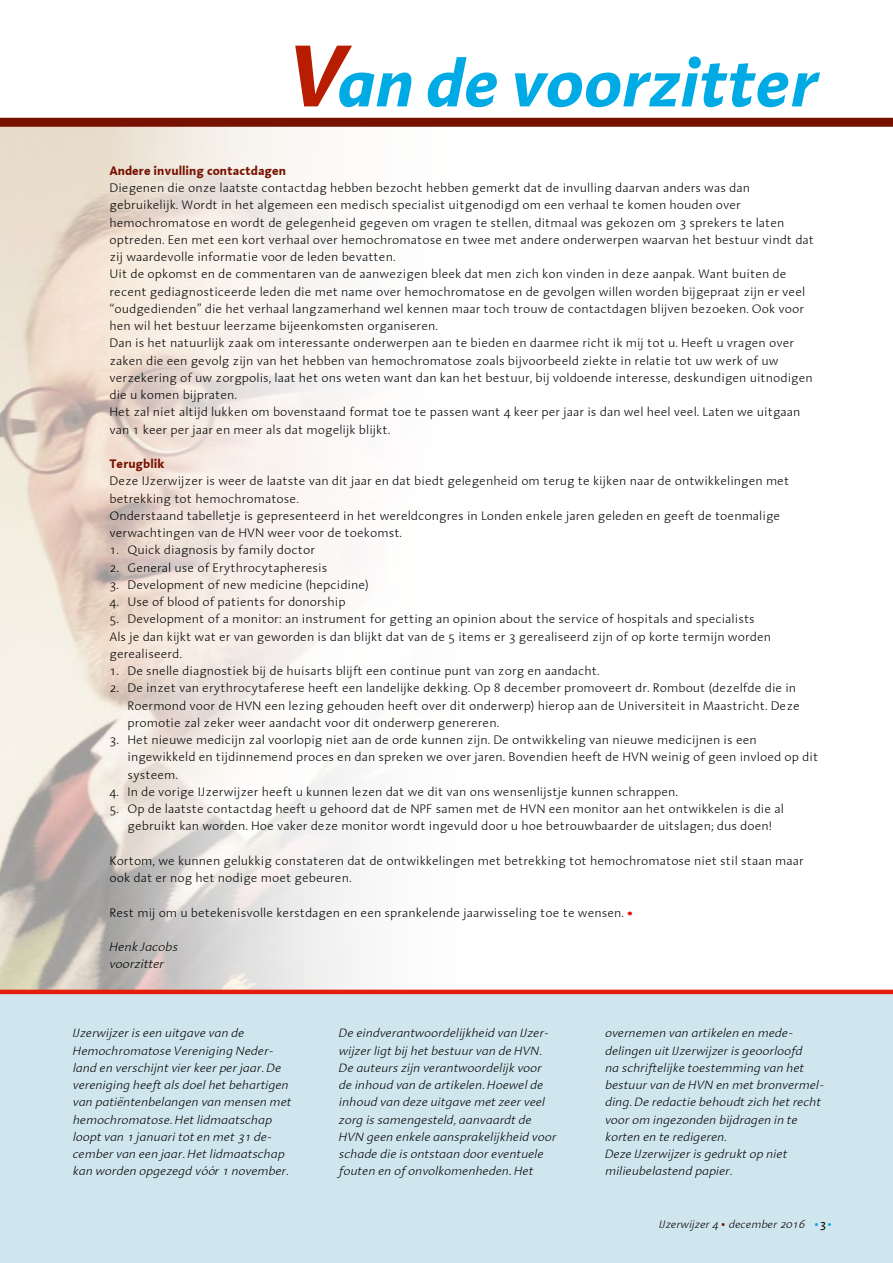
<style>
.page{position:relative;width:893px;height:1263px;background:#fff}
.page>*{position:absolute;margin:0;border:0;box-sizing:border-box;transform-origin:0 0}
.t1{font:italic 700 67.5px "Linotype Aroma";color:#00abe5}
.t2{font:300 12.75px/17.2px "Linotype Aroma";color:#000}
.t3{font:700 12.75px "Linotype Aroma";color:#771200}
.t4{font:italic 300 12.75px/17.2px "Linotype Aroma";color:#000}
.t5{font:italic 300 12.45px/17.2px "Linotype Aroma";color:#000}
.t6{font:italic 300 11.25px "Linotype Aroma";color:#000}
.s1{font-size:90px;color:#b81c01}
.s2{font-weight:700;font-size:11.85px;color:#e41e0a}
.s3{font-weight:400;font-style:normal;font-size:11.7px;color:#771200}
.s4{font-weight:400;font-style:normal;font-size:11.7px;color:#00abe5}
.s5{font-weight:400;font-style:normal;font-size:11.7px}
</style>
<div class="page">
<div style="left:0;top:991px;width:893px;height:272px;background:#d0e6ee"></div>
<img style="left:0;top:127px;width:649px;height:863px">
<hr style="left:0;top:990px;width:893px;height:4px;background:#e41e0a">
<div style="left:0;top:118px;width:893px;height:9px;background:#771200"></div>
<h1 class="t1" style="left:288px;top:38px;width:531px"><span class="s1">V</span>an de voorzitter</h1>
<p class="t3" style="left:109px;top:162px;width:178px">Andere invulling contactdagen</p>
<p class="t2" style="left:109px;top:179px;width:706px">Diegenen die onze laatste contactdag hebben bezocht hebben gemerkt dat de invulling daarvan anders was dan gebruikelijk. Wordt in het algemeen een medisch specialist uitgenodigd om een verhaal te komen houden over hemochromatose en wordt de gelegenheid gegeven om vragen te stellen, ditmaal was gekozen om 3 sprekers te laten optreden. Een met een kort verhaal over hemochromatose en twee met andere onderwerpen waarvan het bestuur vindt dat zij waardevolle informatie voor de leden bevatten.<br>Uit de opkomst en de commentaren van de aanwezigen bleek dat men zich kon vinden in deze aanpak. Want buiten de recent gediagnosticeerde leden die met name over hemochromatose en de gevolgen willen worden bijgepraat zijn er veel “oudgedienden” die het verhaal langzamerhand wel kennen maar toch trouw de contactdagen blijven bezoeken. Ook voor hen wil het bestuur leerzame bijeenkomsten organiseren.<br>Dan is het natuurlijk zaak om interessante onderwerpen aan te bieden en daarmee richt ik mij tot u. Heeft u vragen over zaken die een gevolg zijn van het hebben van hemochromatose zoals bijvoorbeeld ziekte in relatie tot uw werk of uw verzekering of uw zorgpolis, laat het ons weten want dan kan het bestuur, bij voldoende interesse, deskundigen uitnodigen die u komen bijpraten.<br>Het zal niet altijd lukken om bovenstaand format toe te passen want 4 keer per jaar is dan wel heel veel. Laten we uitgaan van 1 keer per jaar en meer als dat mogelijk blijkt.</p>
<p class="t3" style="left:109px;top:455px;width:57px">Terugblik</p>
<p class="t2" style="left:109px;top:472px;width:681px">Deze IJzerwijzer is weer de laatste van dit jaar en dat biedt gelegenheid om terug te kijken naar de ontwikkelingen met betrekking tot hemochromatose.<br>Onderstaand tabelletje is gepresenteerd in het wereldcongres in Londen enkele jaren geleden en geeft de toenmalige verwachtingen van de HVN weer voor de toekomst.</p>
<p class="t2" style="left:109px;top:541px;width:207px">1. Quick diagnosis by family doctor</p>
<p class="t2" style="left:109px;top:558px;width:219px">2. General use of Erythrocytapheresis</p>
<p class="t2" style="left:109px;top:576px;width:261px">3. Development of new medicine (hepcidine)</p>
<p class="t2" style="left:109px;top:593px;width:238px">4. Use of blood of patients for donorship</p>
<p class="t2" style="left:109px;top:610px;width:663px">5. Development of a monitor: an instrument for getting an opinion about the service of hospitals and specialists<br>Als je dan kijkt wat er van geworden is dan blijkt dat van de 5 items er 3 gerealiseerd zijn of op korte termijn worden gerealiseerd.</p>
<p class="t2" style="left:109px;top:662px;width:492px">1. De snelle diagnostiek bij de huisarts blijft een continue punt van zorg en aandacht.</p>
<p class="t2" style="left:127px;top:679px;width:674px;text-indent:-18px">2. De inzet van erythrocytaferese heeft een landelijke dekking. Op 8 december promoveert dr. Rombout (dezelfde die in<br>Roermond voor de HVN een lezing gehouden heeft over dit onderwerp) hierop aan de Universiteit in Maastricht. Deze promotie zal zeker weer aandacht voor dit onderwerp genereren.</p>
<p class="t2" style="left:127px;top:731px;width:692px;text-indent:-18px">3. Het nieuwe medicijn zal voorlopig niet aan de orde kunnen zijn. De ontwikkeling van nieuwe medicijnen is een ingewikkeld en tijdinnemend proces en dan spreken we over jaren. Bovendien heeft de HVN weinig of geen invloed op dit systeem.</p>
<p class="t2" style="left:109px;top:783px;width:570px">4. In de vorige IJzerwijzer heeft u kunnen lezen dat we dit van ons wensenlijstje kunnen schrappen.</p>
<p class="t2" style="left:109px;top:800px;width:676px;text-align:center">5. Op de laatste contactdag heeft u gehoord dat de NPF samen met de HVN een monitor aan het ontwikkelen is die al gebruikt kan worden. Hoe vaker deze monitor wordt ingevuld door u hoe betrouwbaarder de uitslagen; dus doen!</p>
<p class="t2" style="left:109px;top:852px;width:696px">Kortom, we kunnen gelukkig constateren dat de ontwikkelingen met betrekking tot hemochromatose niet stil staan maar ook dat er nog het nodige moet gebeuren.</p>
<p class="t2" style="left:109px;top:903px;width:525px">Rest mij om u betekenisvolle kerstdagen en een sprankelende jaarwisseling toe te wensen. <span class="s2">•</span></p>
<p class="t4" style="left:109px;top:938px;width:70px">Henk Jacobs voorzitter</p>
<p class="t5" style="left:73px;top:1024px;width:220px">IJzerwijzer is een uitgave van de Hemochromatose Vereniging Neder&shy;land en verschijnt vier keer per jaar. De vereniging heeft als doel het behartigen van patiëntenbelangen van mensen met hemochromatose. Het lidmaatschap loopt van 1 januari tot en met 31 de&shy;cember van een jaar. Het lidmaatschap kan worden opgezegd vóór 1 november.</p>
<p class="t5" style="left:339px;top:1024px;width:219px">De eindverantwoordelijkheid van IJzer&shy;wijzer ligt bij het bestuur van de HVN.<br>De auteurs zijn verantwoordelijk voor de inhoud van de artikelen. Hoewel de inhoud van deze uitgave met zeer veel zorg is samengesteld, aanvaardt de HVN geen enkele aansprakelijkheid voor schade die is ontstaan door eventuele fouten en of onvolkomenheden. Het</p>
<p class="t5" style="left:605px;top:1024px;width:220px">overnemen van artikelen en mede&shy;delingen uit IJzerwijzer is geoorloofd<br>na schriftelijke toestemming van het bestuur van de HVN en met bronvermel&shy;ding. De redactie behoudt zich het recht voor om ingezonden bijdragen in te korten en te redigeren.<br>Deze IJzerwijzer is gedrukt op niet milieubelastend papier.</p>
<p class="t6" style="left:659px;top:1218px;width:175px">IJzerwijzer 4 <span class="s3">•</span> december 2016 <span class="s4">•</span><span class="s5">3</span> <span class="s4">•</span></p>
</div>
